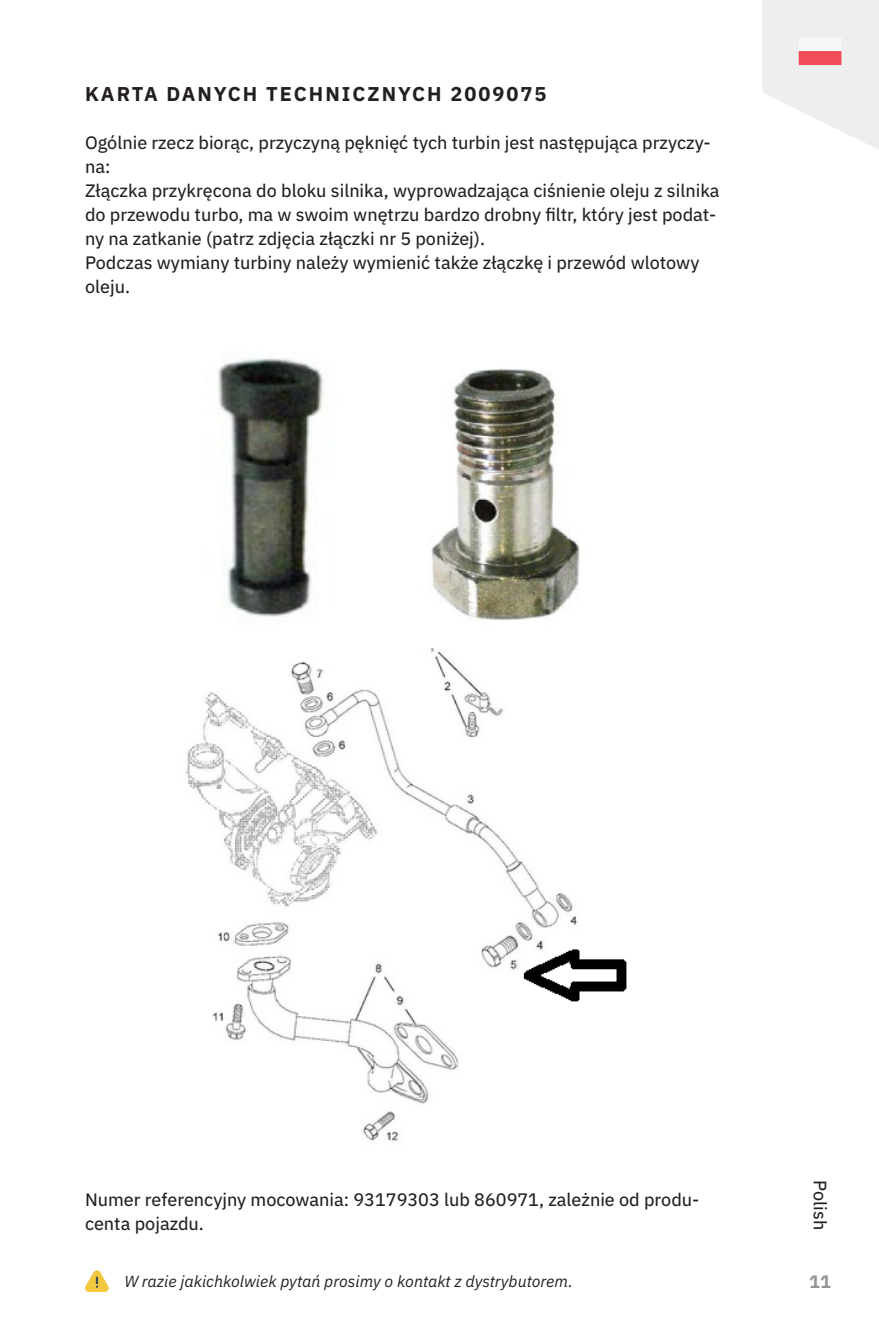
<style>
.page{position:relative;width:879px;height:1338px;background:#fff}
.page>*{position:absolute;margin:0;border:0;box-sizing:border-box;transform-origin:0 0}
.t1{font:700 20px "IBM Plex Sans";letter-spacing:.1em;color:#231f20}
.t2{font:18px/24px "IBM Plex Sans Text";color:#231f20}
.t3{font:700 18px "IBM Plex Sans";color:#939598}
.t4{font:italic 16px "IBM Plex Sans";color:#231f20}
</style>
<div class="page">
<svg style="left:85px;top:1270px;width:24px;height:22px"></svg>
<svg style="left:762px;top:0;width:117px;height:150px"></svg>
<img style="left:218px;top:358px;width:106px;height:259px">
<img style="left:431px;top:369px;width:149px;height:252px">
<img style="left:185px;top:649px;width:442px;height:492px">
<p class="t1" style="left:85px;top:78px;width:463px">KARTA DANYCH TECHNICZNYCH 2009075</p>
<p class="t2" style="left:85px;top:129px;width:627px">Ogólnie rzecz biorąc, przyczyną pęknięć tych turbin jest następująca przyczy&shy;na:</p>
<p class="t2" style="left:85px;top:177px;width:636px">Złączka przykręcona do bloku silnika, wyprowadzająca ciśnienie oleju z silnika do przewodu turbo, ma w swoim wnętrzu bardzo drobny filtr, który jest podat&shy;ny na zatkanie (patrz zdjęcia złączki nr 5 poniżej).</p>
<p class="t2" style="left:85px;top:249px;width:616px">Podczas wymiany turbiny należy wymienić także złączkę i przewód wlotowy oleju.</p>
<p class="t2" style="left:85px;top:1186px;width:616px">Numer referencyjny mocowania: 93179303 lub 860971, zależnie od produ&shy;centa pojazdu.</p>
<p class="t4" style="left:124px;top:1269px;width:450px">W razie jakichkolwiek pytań prosimy o kontakt z dystrybutorem.</p>
<p class="t2" style="left:834px;top:1180px;width:51px;rotate:90deg">Polish</p>
<p class="t3" style="left:809px;top:1268px;width:23px">11</p>
</div>
